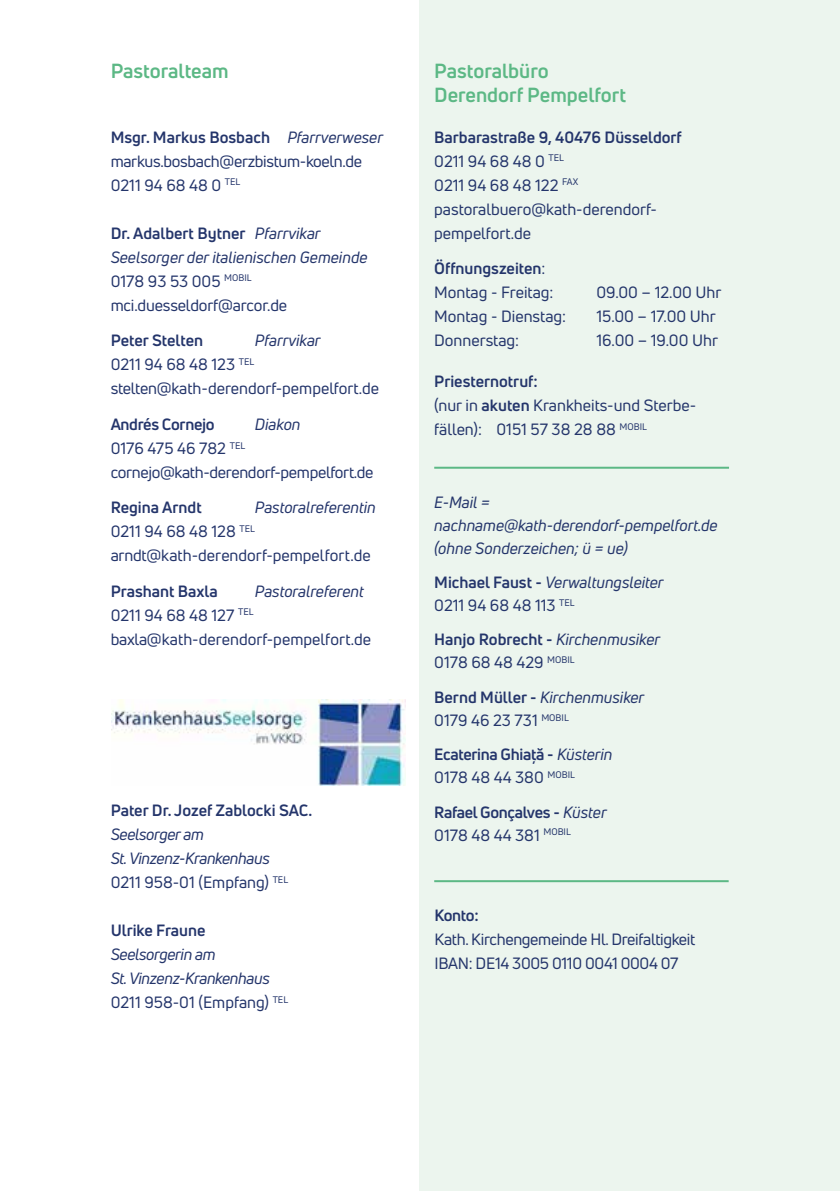
<style>
.page{position:relative;width:840px;height:1191px;background:#fff}
.page>*{position:absolute;margin:0;border:0;box-sizing:border-box;transform-origin:0 0}
.t1{font:700 20px/24px "Uni Neue";color:#5cb885}
.t2{font:16px/24px "Uni Neue";color:#24356b}
.t3{font:italic 16px/23px "Uni Neue";color:#24356b}
.t4{font:700 16px/23px "Uni Neue";letter-spacing:-.005em;color:#24356b}
.t5{font:16px/24px "Uni Neue";letter-spacing:-.02em;color:#24356b}
.t6{font:italic 16px/24px "Uni Neue";letter-spacing:-.02em;color:#24356b}
.s1{font-weight:700}
.s2{font-style:italic}
.s3{font-weight:700;font-style:normal}
.s4{font-style:normal}
.s5{font-weight:400;font-style:italic}
.s6{font-weight:400}
</style>
<div class="page">
<div style="left:419px;top:0;width:420px;height:1191px;background:#ecf5ee"></div>
<hr style="left:434px;top:467px;width:294px;height:2px;background:#5cb885">
<hr style="left:434px;top:880px;width:294px;height:2px;background:#5cb885">
<img style="left:111px;top:699px;width:294px;height:87px">
<p class="t1" style="left:111px;top:58px;width:119px">Pastoralteam</p>
<p class="t5" style="left:111px;top:125px;width:274px"><span class="s1">Msgr. Markus Bosbach</span> <span class="s2">Pfarrverweser </span>markus.bosbach@erzbistum-koeln.de<br>0211 94 68 48 0 <sup>TEL</sup></p>
<p class="t3" style="left:111px;top:221px;width:258px;line-height:24px"><span class="s3">Dr. Adalbert Bytner</span> Pfarrvikar<br>Seelsorger der italienischen Gemeinde<br><span class="s4">0178 93 53 005</span> <sup>MOBIL </sup><span class="s4">mci.duesseldorf@arcor.de</span></p>
<p class="t4" style="left:111px;top:328px;width:94px">Peter Stelten</p>
<p class="t3" style="left:255px;top:328px;width:67px">Pfarrvikar</p>
<p class="t2" style="left:111px;top:352px;width:270px">0211 94 68 48 123 <sup>TEL </sup>stelten@kath-derendorf-pempelfort.de</p>
<p class="t4" style="left:111px;top:412px;width:105px">Andrés Cornejo</p>
<p class="t3" style="left:255px;top:412px;width:47px">Diakon</p>
<p class="t5" style="left:111px;top:436px;width:264px">0176 475 46 782 <sup>TEL </sup>cornejo@kath-derendorf-pempelfort.de</p>
<p class="t4" style="left:111px;top:496px;width:92px">Regina Arndt</p>
<p class="t2" style="left:111px;top:495px;width:266px;text-indent:144px"><span class="s2">Pastoralreferentin<br></span>0211 94 68 48 128 <sup>TEL </sup>arndt@kath-derendorf-pempelfort.de</p>
<p class="t4" style="left:111px;top:579px;width:109px">Prashant Baxla</p>
<p class="t3" style="left:255px;top:579px;width:110px">Pastoralreferent</p>
<p class="t2" style="left:111px;top:603px;width:262px">0211 94 68 48 127 <sup>TEL </sup>baxla@kath-derendorf-pempelfort.de</p>
<p class="t4" style="left:111px;top:798px;width:203px">Pater Dr. Jozef Zablocki SAC.</p>
<p class="t6" style="left:111px;top:822px;width:179px">Seelsorger am<br>St. Vinzenz-Krankenhaus<br><span class="s4">0211 958-01 (Empfang)</span> <sup>TEL</sup></p>
<p class="t4" style="left:111px;top:918px;width:96px">Ulrike Fraune</p>
<p class="t6" style="left:111px;top:942px;width:179px">Seelsorgerin am<br>St. Vinzenz-Krankenhaus<br><span class="s4">0211 958-01 (Empfang)</span> <sup>TEL</sup></p>
<p class="t1" style="left:434px;top:58px;width:193px">Pastoralbüro<br>Derendorf Pempelfort</p>
<p class="t2" style="left:434px;top:125px;width:249px"><span class="s1">Barbarastraße 9, 40476 Düsseldorf<br></span>0211 94 68 48 0 <sup>TEL<br></sup>0211 94 68 48 122 <sup>FAX </sup>pastoralbuero@kath-derendorf&shy;pempelfort.de</p>
<p class="t2" style="left:434px;top:256px;width:121px"><span class="s1">Öffnungszeiten</span>:<br>Montag - Freitag:</p>
<p class="t2" style="left:596px;top:280px;width:127px">09.00 – 12.00 Uhr</p>
<p class="t2" style="left:434px;top:304px;width:133px">Montag - Dienstag:</p>
<p class="t2" style="left:596px;top:304px;width:121px">15.00 – 17.00 Uhr</p>
<p class="t2" style="left:434px;top:328px;width:86px">Donnerstag:</p>
<p class="t2" style="left:596px;top:328px;width:123px">16.00 – 19.00 Uhr</p>
<p class="t2" style="left:434px;top:369px;width:263px"><span class="s1">Priesternotruf:<br></span>(nur in <span class="s1">akuten</span> Krankheits-und Sterbe&shy;fällen): 0151 57 38 28 88 <sup>MOBIL</sup></p>
<p class="t3" style="left:434px;top:490px;width:285px">E-Mail = nachname@kath-derendorf-pempelfort.de (ohne Sonderzeichen; ü = ue)</p>
<p class="t3" style="left:434px;top:571px;width:231px"><span class="s3">Michael Faust -</span> Verwaltungsleiter<br><span class="s4">0211 94 68 48 113</span> <sup>TEL</sup></p>
<p class="t4" style="left:434px;top:628px;width:227px">Hanjo Robrecht - <span class="s5">Kirchenmusiker<br></span><span class="s6">0178 68 48 429</span> <sup>MOBIL</sup></p>
<p class="t3" style="left:434px;top:685px;width:211px"><span class="s3">Bernd Müller -</span> Kirchenmusiker<br><span class="s4">0179 46 23 731</span> <sup>MOBIL</sup></p>
<p class="t4" style="left:434px;top:742px;width:180px">Ecaterina Ghiaţă - <span class="s5">Küsterin<br></span><span class="s6">0178 48 44 380</span> <sup>MOBIL</sup></p>
<p class="t4" style="left:434px;top:800px;width:174px">Rafael Gonçalves - <span class="s5">Küster<br></span><span class="s6">0178 48 44 381</span> <sup>MOBIL</sup></p>
<p class="t4" style="left:434px;top:903px;width:46px">Konto:</p>
<p class="t5" style="left:434px;top:927px;width:262px">Kath. Kirchengemeinde Hl. Dreifaltigkeit<br>IBAN: DE14 3005 0110 0041 0004 07</p>
</div>
